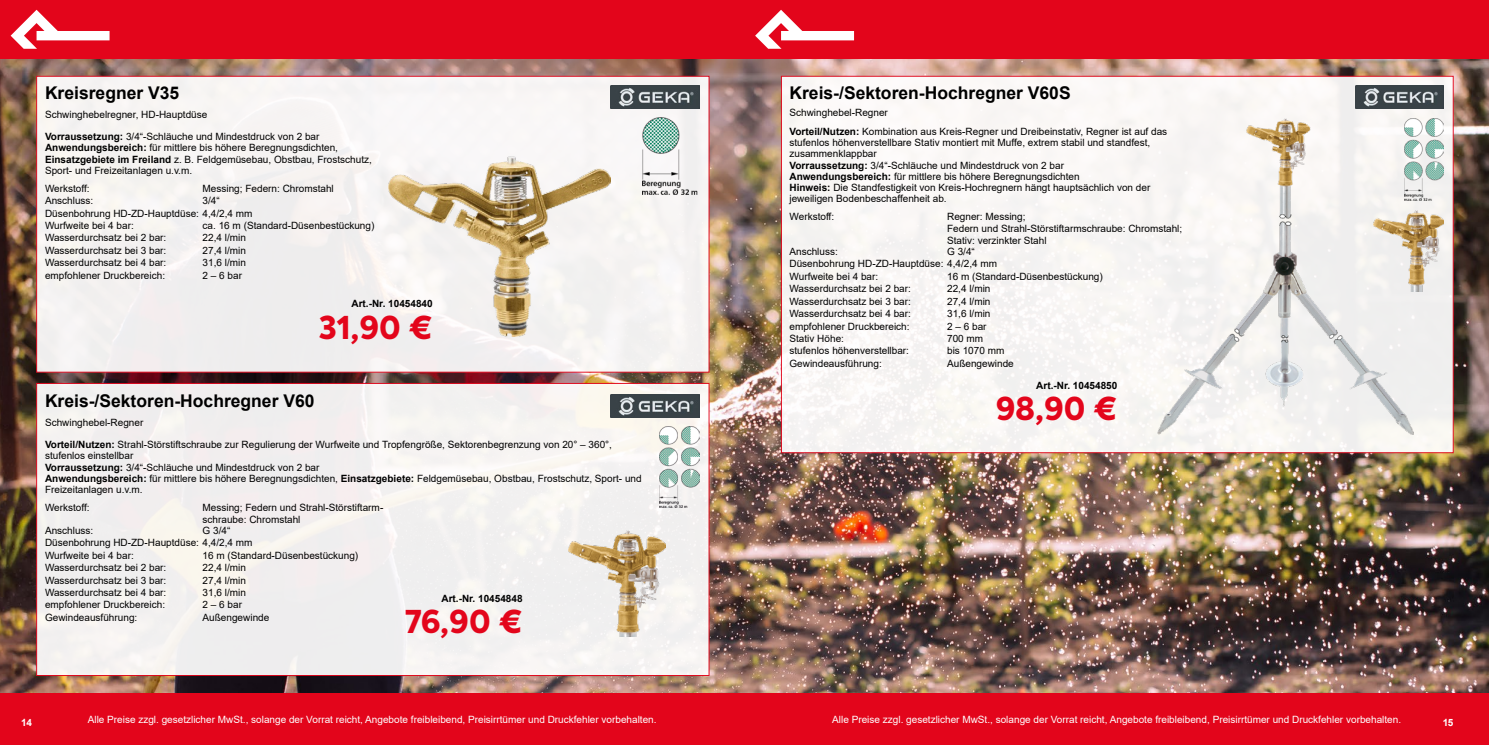
<style>
.page{position:relative;width:1489px;height:745px;background:#fff}
.page>*{position:absolute;margin:0;border:0;box-sizing:border-box;transform-origin:0 0}
.t1{font:800 31.25px "Axiforma";letter-spacing:.005em;color:#e3051b}
.t2{font:700 17.5px "Arial";color:#000}
.t3{font:10px/11.2px "Arial";color:#000}
.t4{font:10px "Arial";color:#fff}
.t5{font:700 10px "Arial";color:#000}
.t6{font:700 10px "Arial";color:#fff}
.s1{font-weight:700}
</style>
<div class="page">
<img style="left:0;top:58px;width:1488px;height:635px">
<div style="left:0;top:693px;width:1488px;height:51px;background:#e3051b"></div>
<div style="left:36px;top:76px;width:673px;height:296px;background:#f6f3f2;border:1px solid #e3051b"></div>
<div style="left:36px;top:383px;width:673px;height:292px;background:#f2f0ef;border:1px solid #e3051b"></div>
<div style="left:0;top:0;width:755px;height:58px;background:#e3051b"></div>
<svg style="left:11px;top:10px;width:98px;height:39px"></svg>
<div style="left:781px;top:76px;width:672px;height:376px;background:#f9f7f5;border:1px solid #e3051b"></div>
<div style="left:733px;top:0;width:755px;height:58px;background:#e3051b"></div>
<svg style="left:755px;top:10px;width:99px;height:39px"></svg>
<img style="left:611px;top:394px;width:88px;height:23px">
<img style="left:659px;top:426px;width:40px;height:81px">
<img style="left:1157px;top:119px;width:256px;height:315px">
<img style="left:1403px;top:119px;width:40px;height:81px">
<img style="left:1373px;top:210px;width:70px;height:81px">
<img style="left:611px;top:86px;width:88px;height:23px">
<img style="left:1355px;top:86px;width:88px;height:23px">
<img style="left:389px;top:156px;width:222px;height:180px">
<img style="left:642px;top:117px;width:56px;height:78px">
<img style="left:568px;top:530px;width:97px;height:106px">
<h2 class="t2" style="left:45px;top:80px;width:136px">Kreisregner V35</h2>
<p class="t3" style="left:45px;top:108px;width:164px">Schwinghebelregner, HD-Hauptdüse</p>
<p class="t3" style="left:45px;top:131px;width:328px"><span class="s1">Vorraussetzung:</span> 3/4“-Schläuche und Mindestdruck von 2 bar <span class="s1">Anwendungsbereich:</span> für mittlere bis höhere Beregnungsdichten, <span class="s1">Einsatzgebiete im Freiland</span> z. B. Feldgemüsebau, Obstbau, Frostschutz, Sport- und Freizeitanlagen u.v.m.</p>
<p class="t3" style="left:45px;top:182px;width:46px">Werkstoff:</p>
<p class="t3" style="left:203px;top:182px;width:133px">Messing; Federn: Chromstahl</p>
<p class="t3" style="left:45px;top:195px;width:50px">Anschluss:</p>
<p class="t3" style="left:45px;top:194px;width:209px;line-height:12.4px;text-indent:158px">3/4“<br>Düsenbohrung HD-ZD-Hauptdüse: 4,4/2,4 mm<br>Wurfweite bei 4 bar:</p>
<p class="t3" style="left:203px;top:220px;width:173px">ca. 16 m (Standard-Düsenbestückung)</p>
<p class="t3" style="left:45px;top:232px;width:123px">Wasserdurchsatz bei 2 bar:</p>
<p class="t3" style="left:203px;top:232px;width:45px">22,4 l/min</p>
<p class="t3" style="left:45px;top:244px;width:123px">Wasserdurchsatz bei 3 bar:</p>
<p class="t3" style="left:203px;top:244px;width:45px">27,4 l/min</p>
<p class="t3" style="left:45px;top:257px;width:123px">Wasserdurchsatz bei 4 bar:</p>
<p class="t3" style="left:203px;top:257px;width:45px">31,6 l/min</p>
<p class="t3" style="left:45px;top:269px;width:122px">empfohlener Druckbereich:</p>
<p class="t3" style="left:203px;top:269px;width:41px">2 – 6 bar</p>
<p class="t5" style="left:351px;top:296px;width:83px">Art.-Nr. 10454840</p>
<h1 class="t1" style="left:319px;top:305px;width:115px">31,90 €</h1>
<h2 class="t2" style="left:45px;top:388px;width:271px">Kreis-/Sektoren-Hochregner V60</h2>
<p class="t3" style="left:45px;top:416px;width:100px">Schwinghebel-Regner</p>
<p class="t3" style="left:45px;top:438px;width:598px"><span class="s1">Vorteil/Nutzen:</span> Strahl-Störstiftschraube zur Regulierung der Wurfweite und Tropfengröße, Sektorenbegrenzung von 20° – 360°, stufenlos einstellbar<br><span class="s1">Vorraussetzung:</span> 3/4“-Schläuche und Mindestdruck von 2 bar<br><span class="s1">Anwendungsbereich:</span> für mittlere bis höhere Beregnungsdichten, <span class="s1">Einsatzgebiete:</span> Feldgemüsebau, Obstbau, Frostschutz, Sport- und Freizeitanlagen u.v.m.</p>
<p class="t3" style="left:45px;top:501px;width:46px">Werkstoff:</p>
<p class="t3" style="left:203px;top:501px;width:182px;line-height:12px">Messing; Federn und Strahl-Störstiftarm&shy;schraube: Chromstahl</p>
<p class="t3" style="left:45px;top:524px;width:50px">Anschluss:</p>
<p class="t3" style="left:45px;top:523px;width:209px;line-height:12.4px;text-indent:158px">G 3/4“<br>Düsenbohrung HD-ZD-Hauptdüse: 4,4/2,4 mm<br>Wurfweite bei 4 bar:</p>
<p class="t3" style="left:203px;top:549px;width:157px">16 m (Standard-Düsenbestückung)</p>
<p class="t3" style="left:45px;top:561px;width:123px">Wasserdurchsatz bei 2 bar:</p>
<p class="t3" style="left:203px;top:561px;width:45px">22,4 l/min</p>
<p class="t3" style="left:45px;top:574px;width:123px">Wasserdurchsatz bei 3 bar:</p>
<p class="t3" style="left:203px;top:574px;width:45px">27,4 l/min</p>
<p class="t3" style="left:45px;top:586px;width:123px">Wasserdurchsatz bei 4 bar:</p>
<p class="t3" style="left:203px;top:586px;width:45px">31,6 l/min</p>
<p class="t3" style="left:45px;top:598px;width:122px">empfohlener Druckbereich:</p>
<p class="t3" style="left:203px;top:598px;width:41px">2 – 6 bar</p>
<p class="t3" style="left:45px;top:611px;width:94px">Gewindeausführung:</p>
<p class="t3" style="left:203px;top:611px;width:68px">Außengewinde</p>
<p class="t5" style="left:441px;top:590px;width:83px">Art.-Nr. 10454848</p>
<h1 class="t1" style="left:405px;top:599px;width:119px">76,90 €</h1>
<h2 class="t2" style="left:789px;top:80px;width:283px">Kreis-/Sektoren-Hochregner V60S</h2>
<p class="t3" style="left:789px;top:103px;width:379px;line-height:18.4px">Schwinghebel-Regner<br><span class="s1">Vorteil/Nutzen:</span> Kombination aus Kreis-Regner und Dreibeinstativ, Regner ist auf das</p>
<p class="t3" style="left:789px;top:137px;width:362px">stufenlos höhenverstellbare Stativ montiert mit Muffe, extrem stabil und standfest, zusammenklappbar<br><span class="s1">Vorraussetzung:</span> 3/4“-Schläuche und Mindestdruck von 2 bar <span class="s1">Anwendungsbereich:</span> für mittlere bis höhere Beregnungsdichten<br><span class="s1">Hinweis:</span> Die Standfestigkeit von Kreis-Hochregnern hängt hauptsächlich von der jeweiligen Bodenbeschaffenheit ab.</p>
<p class="t3" style="left:789px;top:211px;width:46px">Werkstoff:</p>
<p class="t3" style="left:947px;top:210px;width:237px;line-height:12px">Regner: Messing;<br>Federn und Strahl-Störstiftarmschraube: Chromstahl;<br>Stativ: verzinkter Stahl</p>
<p class="t3" style="left:789px;top:246px;width:50px">Anschluss:</p>
<p class="t3" style="left:789px;top:245px;width:209px;line-height:12.4px;text-indent:158px">G 3/4“<br>Düsenbohrung HD-ZD-Hauptdüse: 4,4/2,4 mm<br>Wurfweite bei 4 bar:</p>
<p class="t3" style="left:947px;top:270px;width:157px">16 m (Standard-Düsenbestückung)</p>
<p class="t3" style="left:789px;top:283px;width:123px">Wasserdurchsatz bei 2 bar:</p>
<p class="t3" style="left:947px;top:283px;width:45px">22,4 l/min</p>
<p class="t3" style="left:789px;top:295px;width:123px">Wasserdurchsatz bei 3 bar:</p>
<p class="t3" style="left:947px;top:295px;width:45px">27,4 l/min</p>
<p class="t3" style="left:789px;top:308px;width:123px">Wasserdurchsatz bei 4 bar:</p>
<p class="t3" style="left:947px;top:308px;width:45px">31,6 l/min</p>
<p class="t3" style="left:789px;top:320px;width:122px">empfohlener Druckbereich:</p>
<p class="t3" style="left:947px;top:320px;width:41px">2 – 6 bar</p>
<p class="t3" style="left:789px;top:332px;width:56px">Stativ Höhe:</p>
<p class="t3" style="left:947px;top:332px;width:38px">700 mm</p>
<p class="t3" style="left:789px;top:345px;width:121px">stufenlos höhenverstellbar:</p>
<p class="t3" style="left:947px;top:345px;width:59px">bis 1070 mm</p>
<p class="t3" style="left:789px;top:357px;width:94px">Gewindeausführung:</p>
<p class="t3" style="left:947px;top:357px;width:68px">Außengewinde</p>
<p class="t5" style="left:1036px;top:378px;width:83px">Art.-Nr. 10454850</p>
<h1 class="t1" style="left:995px;top:387px;width:123px">98,90 €</h1>
<p class="t6" style="left:21px;top:715px;width:12px">14</p>
<p class="t4" style="left:88px;top:712px;width:570px">Alle Preise zzgl. gesetzlicher MwSt., solange der Vorrat reicht, Angebote freibleibend, Preisirrtümer und Druckfehler vorbehalten.</p>
<p class="t4" style="left:832px;top:712px;width:570px">Alle Preise zzgl. gesetzlicher MwSt., solange der Vorrat reicht, Angebote freibleibend, Preisirrtümer und Druckfehler vorbehalten.</p>
<p class="t6" style="left:1442px;top:715px;width:12px">15</p>
</div>
